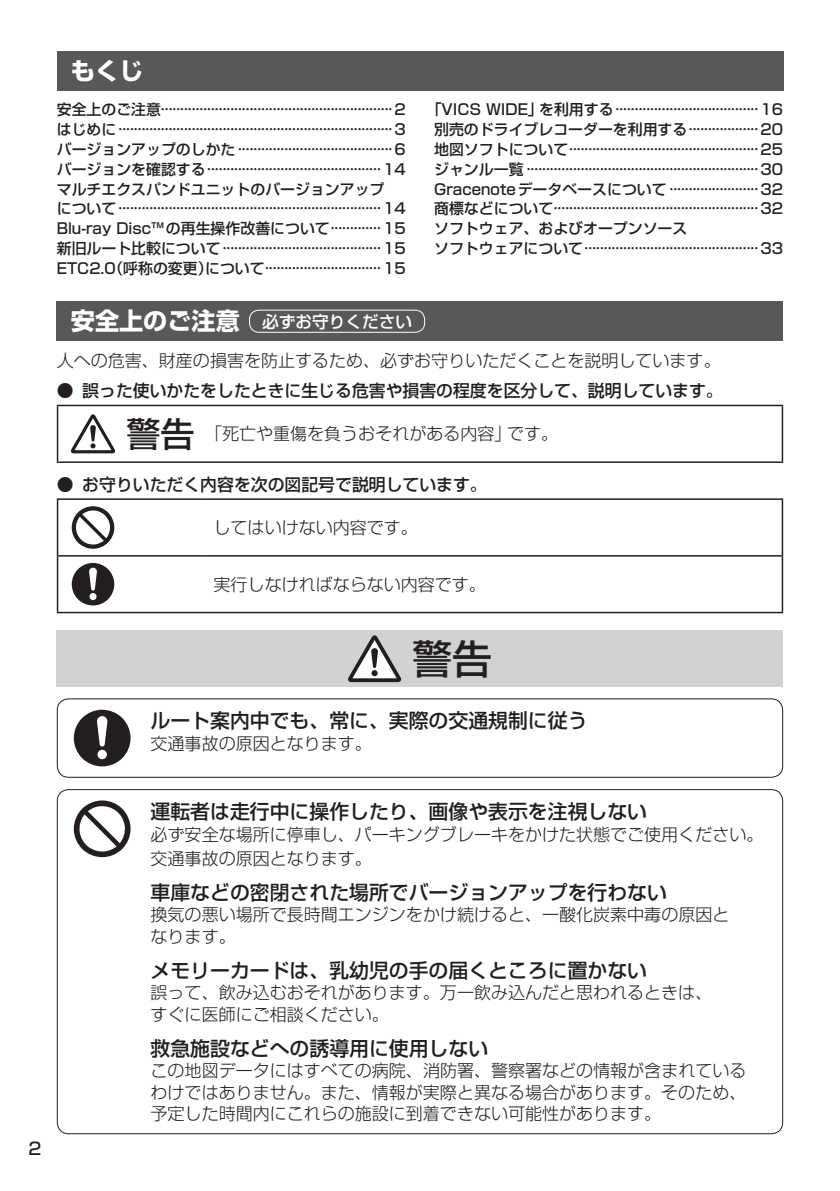
<style>
.page{position:relative;width:840px;height:1191px;background:#fff}
.page>*{position:absolute;margin:0;border:0;box-sizing:border-box;transform-origin:0 0}
.t1{font:39.6px "Shin Go Pro Medium 90 pv RKSJ H";color:#231f20}
.t2{font:24px "Shin Go Pro Bold 90 pv RKSJ H";color:#fff}
.t3{font:19.8px "Shin Go Pro Medium 90 pv RKSJ H";color:#231f20}
.t4{font:17px/21.2px "Shin Go Pro Light 90 pv RKSJ H";color:#231f20}
.t5{font:17px "Shin Go Pro Medium 90 pv RKSJ H";color:#231f20}
.t6{font:16.6px "Shin Go Pro Medium 90 pv RKSJ H";color:#fff}
.t7{font:14.8px/19.8px "Shin Go Pro Medium 90 pv RKSJ H";color:#231f20}
.s1{font-family:"Shin Go Pro Bold 90 pv RKSJ H";font-size:24px}
.s2{font-family:"Shin Go Pro Medium 90 pv RKSJ H";font-size:34px}
</style>
<div class="page">
<div style="left:57px;top:51px;width:725px;height:40px;background:#57585a"></div>
<div style="left:57px;top:630px;width:725px;height:57px;background:#d1d2d4"></div>
<svg style="left:348px;top:635px;width:53px;height:47px"></svg>
<svg style="left:74px;top:800px;width:56px;height:57px"></svg>
<hr style="left:57px;top:405px;width:151px;height:1px;background:#231f20">
<hr style="left:57px;top:406px;width:1px;height:55px;background:#231f20">
<hr style="left:208px;top:405px;width:574px;height:1px;background:#231f20">
<hr style="left:781px;top:406px;width:1px;height:55px;background:#231f20">
<hr style="left:57px;top:461px;width:725px;height:2px;background:#231f20">
<svg style="left:71px;top:414px;width:44px;height:39px"></svg>
<hr style="left:57px;top:498px;width:151px;height:2px;background:#231f20">
<hr style="left:57px;top:500px;width:1px;height:55px;background:#231f20">
<hr style="left:208px;top:498px;width:574px;height:2px;background:#231f20">
<hr style="left:781px;top:500px;width:1px;height:55px;background:#231f20">
<hr style="left:57px;top:555px;width:151px;height:1px;background:#231f20">
<hr style="left:57px;top:556px;width:1px;height:56px;background:#231f20">
<hr style="left:208px;top:555px;width:574px;height:1px;background:#231f20">
<hr style="left:781px;top:556px;width:1px;height:56px;background:#231f20">
<hr style="left:57px;top:612px;width:725px;height:1px;background:#231f20">
<svg style="left:72px;top:506px;width:42px;height:43px"></svg>
<svg style="left:72px;top:563px;width:42px;height:42px"></svg>
<div style="left:57px;top:698px;width:725px;height:80px;border:1px solid #231f20;border-radius:11px"></div>
<svg style="left:74px;top:709px;width:56px;height:57px"></svg>
<div style="left:57px;top:301px;width:725px;height:40px;background:#57585a"></div>
<div style="left:249px;top:310px;width:176px;height:23px;border:1px solid #fff;border-radius:10px"></div>
<h2 class="t2" style="left:71px;top:62px;width:74px">もくじ</h2>
<p class="t7" style="left:57px;top:102px;width:350px">安全上のご注意····························································2はじめに ·······································································3バージョンアップのしかた ········································6バージョンを確認する ············································· 14マルチエクスパンドユニットのバージョンアップ<br>について ····································································14<br>Blu-ray Disc™の再生操作改善について ············· 15新旧ルート比較について ········································· 15<br>ETC2.0（呼称の変更）について ······························ 15</p>
<p class="t7" style="left:434px;top:102px;width:350px;text-indent:-7px">「VICS WIDE」を利用する ····································· 16別売のドライブレコーダーを利用する ·················· 20地図ソフトについて ················································· 25ジャンル一覧 ····························································30<br>Gracenoteデータベースについて ······················· 32商標などについて ·····················································32ソフトウェア、およびオープンソース<br>ソフトウェアについて ············································· 33</p>
<p class="t6" style="left:71px;top:315px;width:342px"><span class="s1">安全上のご注意</span> 必ずお守りください</p>
<p class="t4" style="left:57px;top:352px;width:665px">人への危害、財産の損害を防止するため、必ずお守りいただくことを説明しています。</p>
<p class="t5" style="left:57px;top:384px;width:667px">● 誤った使いかたをしたときに生じる危害や損害の程度を区分して、説明しています。</p>
<p class="t4" style="left:126px;top:425px;width:433px"><span class="s2">警告</span> 「死亡や重傷を負うおそれがある内容」です。</p>
<p class="t5" style="left:57px;top:478px;width:431px">● お守りいただく内容を次の図記号で説明しています。</p>
<p class="t4" style="left:213px;top:519px;width:206px">してはいけない内容です。</p>
<p class="t4" style="left:213px;top:576px;width:274px">実行しなければならない内容です。</p>
<h1 class="t1" style="left:412px;top:644px;width:81px">警告</h1>
<h3 class="t3" style="left:150px;top:713px;width:438px">ルート案内中でも、常に、実際の交通規制に従う</h3>
<p class="t4" style="left:150px;top:735px;width:223px">交通事故の原因となります。</p>
<p class="t5" style="left:28px;top:1142px;width:14px">2</p>
<h3 class="t3" style="left:150px;top:804px;width:498px">運転者は走行中に操作したり、画像や表示を注視しない</h3>
<p class="t4" style="left:150px;top:824px;width:614px;line-height:24.2px">必ず安全な場所に停車し、パーキングブレーキをかけた状態でご使用ください。交通事故の原因となります。</p>
<h3 class="t3" style="left:150px;top:885px;width:517px">車庫などの密閉された場所でバージョンアップを行わない</h3>
<p class="t4" style="left:150px;top:906px;width:580px">換気の悪い場所で長時間エンジンをかけ続けると、一酸化炭素中毒の原因となります。</p>
<h3 class="t3" style="left:150px;top:963px;width:498px">メモリーカードは、乳幼児の手の届くところに置かない</h3>
<p class="t4" style="left:150px;top:984px;width:563px">誤って、飲み込むおそれがあります。万一飲み込んだと思われるときは、すぐに医師にご相談ください。</p>
<h3 class="t3" style="left:150px;top:1040px;width:339px">救急施設などへの誘導用に使用しない</h3>
<p class="t4" style="left:150px;top:1062px;width:597px;text-align:justify">この地図データにはすべての病院、消防署、警察署などの情報が含まれているわけではありません。また、情報が実際と異なる場合があります。そのため、予定した時間内にこれらの施設に到着できない可能性があります。</p>
</div>
